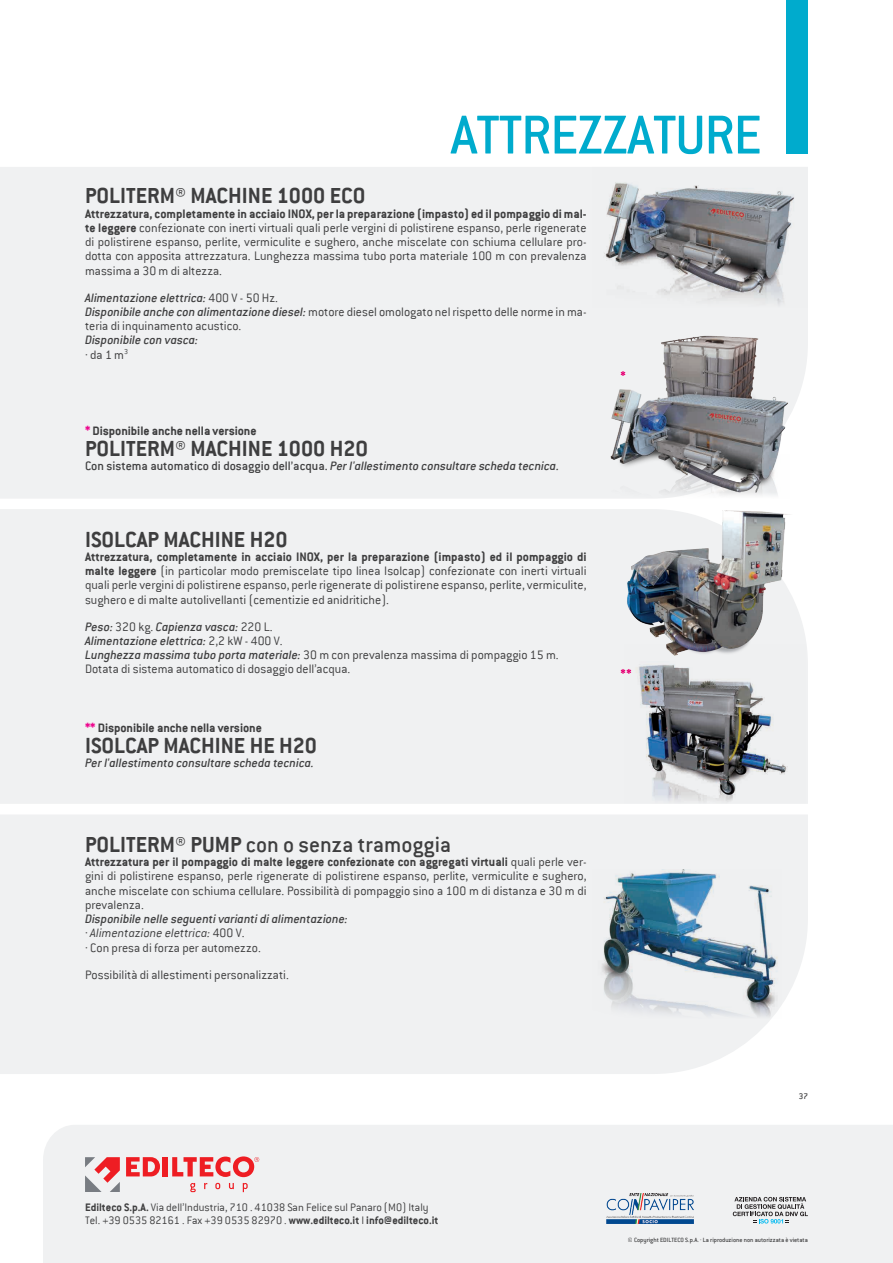
<style>
.page{position:relative;width:893px;height:1263px;background:#fff}
.page>*{position:absolute;margin:0;border:0;box-sizing:border-box;transform-origin:0 0}
.t1{font:500 60px "Conduit ITC";letter-spacing:-.025em;color:#00abcd}
.t2{font:700 24px "Conduit ITC";color:#3e3e3f}
.t3{font:500 24px "Conduit ITC";color:#3e3e3f}
.t4{font:300 13.5px/14.2px "Conduit ITC";color:#3e3e3f;text-align:justify}
.t5{font:italic 500 13.5px/14.2px "Conduit ITC";color:#3e3e3f}
.t6{font:500 13.5px "Conduit ITC";color:#3e3e3f}
.t7{font:700 13.5px "Conduit ITC";letter-spacing:-.005em;color:#3e3e3f}
.t8{font:300 12px/12.8px "Conduit ITC";color:#3e3e3f}
.t9{font:500 9px "Conduit ITC";color:#3e3e3f}
.t10{font:500 6.75px "Conduit ITC";color:#3e3e3f}
.s1{font-weight:700}
.s2{font-weight:500;font-style:italic}
.s3{font-weight:300;font-style:normal}
.s4{color:#ed028c}
.s5{font-style:italic}
.s6{font-weight:300}
</style>
<div class="page">
<div style="left:43px;top:1125px;width:850px;height:138px;background:#f0f1f2"></div>
<svg style="left:85px;top:1157px;width:35px;height:35px"></svg>
<svg style="left:126px;top:1157px;width:34px;height:19px"></svg>
<div style="left:163px;top:1157px;width:5px;height:19px;background:#ee1d23"></div>
<svg style="left:190px;top:1183px;width:58px;height:9px"></svg>
<svg style="left:172px;top:1156px;width:87px;height:21px"></svg>
<img style="left:607px;top:1193px;width:86px;height:30px">
<svg style="left:733px;top:1197px;width:75px;height:26px"></svg>
<div style="left:787px;top:0;width:21px;height:153px;background:#00abcd"></div>
<div style="left:0;top:167px;width:808px;height:331px;background:#f0f1f2"></div>
<img style="left:592px;top:167px;width:216px;height:141px">
<div style="left:0;top:815px;width:808px;height:259px;background:#f0f1f2"></div>
<img style="left:593px;top:870px;width:188px;height:148px">
<img style="left:587px;top:333px;width:214px;height:165px">
<svg style="left:621px;top:371px;width:4px;height:5px"></svg>
<div style="left:0;top:509px;width:808px;height:295px;background:#f0f1f2"></div>
<img style="left:625px;top:667px;width:180px;height:137px">
<svg style="left:621px;top:669px;width:10px;height:5px"></svg>
<img style="left:612px;top:509px;width:195px;height:158px">
<h1 class="t1" style="left:450px;top:101px;width:313px">ATTREZZATURE</h1>
<h2 class="t2" style="left:85px;top:182px;width:282px">POLITERM® MACHINE 1000 ECO</h2>
<p class="t4" style="left:85px;top:206px;width:503px"><span class="s1">Attrezzatura, completamente in acciaio INOX, per la preparazione (impasto) ed il pompaggio di mal&shy;te leggere</span> confezionate con inerti virtuali quali perle vergini di polistirene espanso, perle rigenerate di polistirene espanso, perlite, vermiculite e sughero, anche miscelate con schiuma cellulare pro&shy;dotta con apposita attrezzatura. Lunghezza massima tubo porta materiale 100 m con prevalenza massima a 30 m di altezza.</p>
<p class="t4" style="left:85px;top:290px;width:503px;text-align:left"><span class="s2">Alimentazione elettrica:</span> 400 V - 50 Hz.<br><span class="s2">Disponibile anche con alimentazione diesel:</span> motore diesel omologato nel rispetto delle norme in ma&shy;teria di inquinamento acustico.</p>
<p class="t5" style="left:85px;top:333px;width:115px">Disponibile con vasca: <span class="s3">· da 1 m</span><sup>3</sup></p>
<p class="t7" style="left:85px;top:422px;width:173px"><span class="s4">*</span> Disponibile anche nella versione</p>
<h2 class="t2" style="left:85px;top:434px;width:285px">POLITERM® MACHINE 1000 H2O</h2>
<p class="t6" style="left:85px;top:458px;width:476px">Con sistema automatico di dosaggio dell’acqua. <span class="s5">Per l'allestimento consultare scheda tecnica.</span></p>
<h2 class="t2" style="left:85px;top:525px;width:204px">ISOLCAP MACHINE H20</h2>
<p class="t4" style="left:85px;top:549px;width:503px"><span class="s1">Attrezzatura, completamente in acciaio INOX, per la preparazione (impasto) ed il pompaggio di malte leggere</span> (in particolar modo premiscelate tipo linea Isolcap) confezionate con inerti virtuali quali perle vergini di polistirene espanso, perle rigenerate di polistirene espanso, perlite, vermiculite, sughero e di malte autolivellanti (cementizie ed anidritiche).</p>
<p class="t4" style="left:85px;top:619px;width:475px;text-align:left"><span class="s2">Peso:</span> 320 kg. <span class="s2">Capienza vasca:</span> 220 L.<br><span class="s2">Alimentazione elettrica:</span> 2,2 kW - 400 V.<br><span class="s2">Lunghezza massima tubo porta materiale:</span> 30 m con prevalenza massima di pompaggio 15 m.<br>Dotata di sistema automatico di dosaggio dell’acqua.</p>
<p class="t7" style="left:85px;top:720px;width:178px"><span class="s4">**</span> Disponibile anche nella versione</p>
<h2 class="t2" style="left:85px;top:731px;width:234px">ISOLCAP MACHINE HE H20</h2>
<p class="t5" style="left:85px;top:756px;width:231px">Per l'allestimento consultare scheda tecnica.</p>
<h2 class="t3" style="left:85px;top:831px;width:368px"><span class="s1">POLITERM® PUMP</span> con o senza tramoggia</h2>
<p class="t4" style="left:85px;top:855px;width:503px"><span class="s1">Attrezzatura per il pompaggio di malte leggere confezionate con aggregati virtuali</span> quali perle ver&shy;gini di polistirene espanso, perle rigenerate di polistirene espanso, perlite, vermiculite e sughero, anche miscelate con schiuma cellulare. Possibilità di pompaggio sino a 100 m di distanza e 30 m di prevalenza.</p>
<p class="t5" style="left:85px;top:912px;width:264px">Disponibile nelle seguenti varianti di alimentazione: <span class="s3">·</span> <span class="s6">Alimentazione elettrica:</span> <span class="s3">400 V.<br>· Con presa di forza per automezzo.</span></p>
<p class="t4" style="left:85px;top:967px;width:205px">Possibilità di allestimenti personalizzati.</p>
<p class="t8" style="left:85px;top:1201px;width:355px"><span class="s1">Edilteco S.p.A.</span> Via dell’Industria, 710 . 41038 San Felice sul Panaro (MO) Italy<br>Tel. +39 0535 82161 . Fax +39 0535 82970 . <span class="s1">www.edilteco.it</span> I <span class="s1">info@edilteco.it</span></p>
<p class="t9" style="left:799px;top:1091px;width:11px">37</p>
<p class="t10" style="left:628px;top:1236px;width:181px">© Copyright EDILTECO S.p.A. · La riproduzione non autorizzata è vietata</p>
</div>
